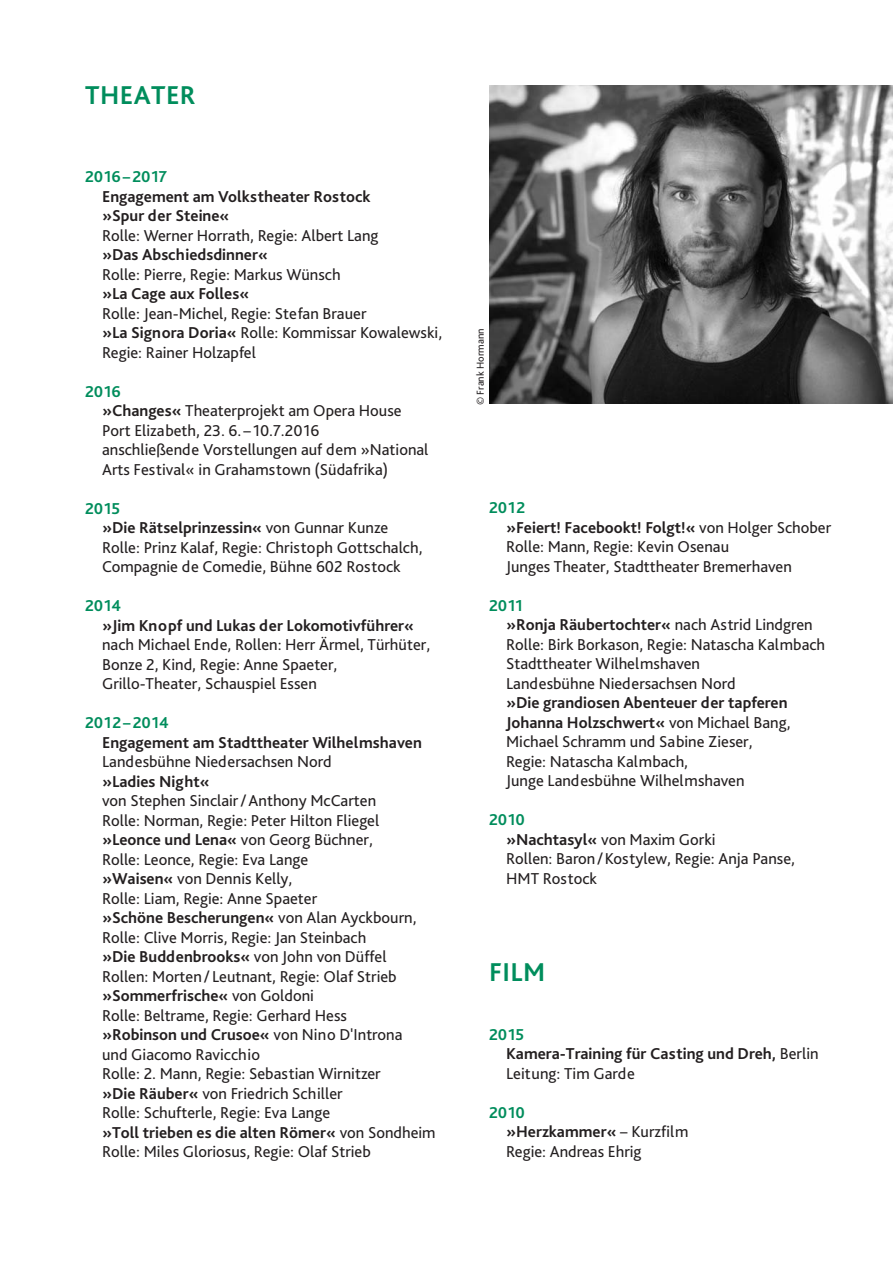
<style>
.page{position:relative;width:893px;height:1263px;background:#fff}
.page>*{position:absolute;margin:0;border:0;box-sizing:border-box;transform-origin:0 0}
.t1{font:700 27px "Bliss Pro";letter-spacing:.015em;color:#008d5c}
.t2{font:16.5px/19.5px "Bliss Pro";color:#231f20}
.t3{font:700 16.5px/19.5px "Bliss Pro";color:#231f20}
.t4{font:700 16.5px "Bliss Pro";color:#008d5c}
.t5{font:700 16.5px "Bliss Pro";letter-spacing:.025em;color:#008d5c}
.t6{font:10.5px "Bliss Pro";color:#231f20}
.s1{font-weight:700}
.s2{font-weight:700;color:#008d5c}
.s3{color:#008d5c}
.s4{font-weight:400}
</style>
<div class="page">
<img style="left:489px;top:85px;width:403px;height:319px">
<h1 class="t1" style="left:85px;top:85px;width:112px">THEATER</h1>
<p class="t4" style="left:85px;top:170px;width:84px">2016 – 2017</p>
<p class="t3" style="left:102px;top:188px;width:270px">Engagement am Volkstheater Rostock »Spur der Steine«</p>
<p class="t2" style="left:102px;top:227px;width:278px">Rolle: Werner Horrath, Regie: Albert Lang</p>
<p class="t3" style="left:102px;top:247px;width:167px">»Das Abschiedsdinner«</p>
<p class="t2" style="left:102px;top:266px;width:240px">Rolle: Pierre, Regie: Markus Wünsch</p>
<p class="t3" style="left:102px;top:286px;width:149px">»La Cage aux Folles«</p>
<p class="t2" style="left:102px;top:305px;width:342px">Rolle: Jean-Michel, Regie: Stefan Brauer<br><span class="s1">»La Signora Doria«</span> Rolle: Kommissar Kowalewski,<br>Regie: Rainer Holzapfel</p>
<p class="t2" style="left:102px;top:383px;width:328px;text-indent:-17px"><span class="s2">2016<br></span><span class="s1">»Changes«</span> Theaterprojekt am Opera House Port Elizabeth, 23. 6. – 10.7.2016<br>anschließende Vorstellungen auf dem »National Arts Festival« in Grahamstown (Südafrika)</p>
<p class="t2" style="left:102px;top:500px;width:322px;text-indent:-17px"><span class="s2">2015<br></span><span class="s1">»Die Rätselprinzessin«</span> von Gunnar Kunze Rolle: Prinz Kalaf, Regie: Christoph Gottschalch, Compagnie de Comedie, Bühne 602 Rostock</p>
<p class="t4" style="left:85px;top:599px;width:38px">2014</p>
<p class="t3" style="left:102px;top:617px;width:314px">»Jim Knopf und Lukas der Lokomotivführer«</p>
<p class="t2" style="left:102px;top:637px;width:330px">nach Michael Ende, Rollen: Herr Ärmel, Türhüter,<br>Bonze 2, Kind, Regie: Anne Spaeter,<br>Grillo-Theater, Schauspiel Essen</p>
<p class="t5" style="left:85px;top:716px;width:85px">2012 –2014</p>
<p class="t3" style="left:102px;top:734px;width:321px">Engagement am Stadttheater Wilhelmshaven</p>
<p class="t2" style="left:102px;top:754px;width:231px">Landesbühne Niedersachsen Nord</p>
<p class="t3" style="left:102px;top:773px;width:109px">»Ladies Night«</p>
<p class="t2" style="left:102px;top:793px;width:335px">von Stephen Sinclair / Anthony McCarten<br>Rolle: Norman, Regie: Peter Hilton Fliegel <span class="s1">»Leonce und Lena«</span> von Georg Büchner,<br>Rolle: Leonce, Regie: Eva Lange<br><span class="s1">»Waisen«</span> von Dennis Kelly,<br>Rolle: Liam, Regie: Anne Spaeter<br><span class="s1">»Schöne Bescherungen«</span> von Alan Ayckbourn, Rolle: Clive Morris, Regie: Jan Steinbach<br><span class="s1">»Die Buddenbrooks«</span> von John von Düffel Rollen: Morten / Leutnant, Regie: Olaf Strieb <span class="s1">»Sommerfrische«</span> von Goldoni<br>Rolle: Beltrame, Regie: Gerhard Hess<br><span class="s1">»Robinson und Crusoe«</span> von Nino D'Introna<br>und Giacomo Ravicchio<br>Rolle: 2. Mann, Regie: Sebastian Wirnitzer<br><span class="s1">»Die Räuber«</span> von Friedrich Schiller<br>Rolle: Schufterle, Regie: Eva Lange<br><span class="s1">»Toll trieben es die alten Römer«</span> von Sondheim Rolle: Miles Gloriosus, Regie: Olaf Strieb</p>
<p class="t6" style="left:476px;top:405px;width:78px;rotate:-90deg">© Frank Hormann</p>
<p class="t2" style="left:506px;top:500px;width:327px;text-indent:-17px"><span class="s2">2012<br></span><span class="s1">»Feiert! Facebookt! Folgt!«</span> von Holger Schober<br>Rolle: Mann, Regie: Kevin Osenau<br>Junges Theater, Stadttheater Bremerhaven</p>
<p class="t2" style="left:506px;top:597px;width:321px;text-indent:-17px"><span class="s2">2011<br></span><span class="s1">»Ronja Räubertochter«</span> nach Astrid Lindgren<br>Rolle: Birk Borkason, Regie: Natascha Kalmbach<br>Stadttheater Wilhelmshaven<br>Landesbühne Niedersachsen Nord</p>
<p class="t2" style="left:506px;top:695px;width:286px"><span class="s1">»Die grandiosen Abenteuer der tapferen Johanna Holzschwert«</span> von Michael Bang, Michael Schramm und Sabine Zieser, Regie: Natascha Kalmbach,<br>Junge Landesbühne Wilhelmshaven</p>
<p class="t2" style="left:506px;top:812px;width:290px;text-indent:-17px"><span class="s2">2010<br></span><span class="s1">»Nachtasyl«</span> von Maxim Gorki<br>Rollen: Baron/Kostylew, Regie: Anja Panse,<br>HMT Rostock</p>
<h1 class="t1" style="left:489px;top:962px;width:58px">FILM</h1>
<p class="t3" style="left:506px;top:1026px;width:314px;text-indent:-17px"><span class="s3">2015<br></span>Kamera-Training für Casting und Dreh, <span class="s4">Berlin<br>Leitung: Tim Garde</span></p>
<p class="t2" style="left:506px;top:1104px;width:184px;text-indent:-17px"><span class="s2">2010<br></span><span class="s1">»Herzkammer«</span> – Kurzfilm<br>Regie: Andreas Ehrig</p>
</div>
